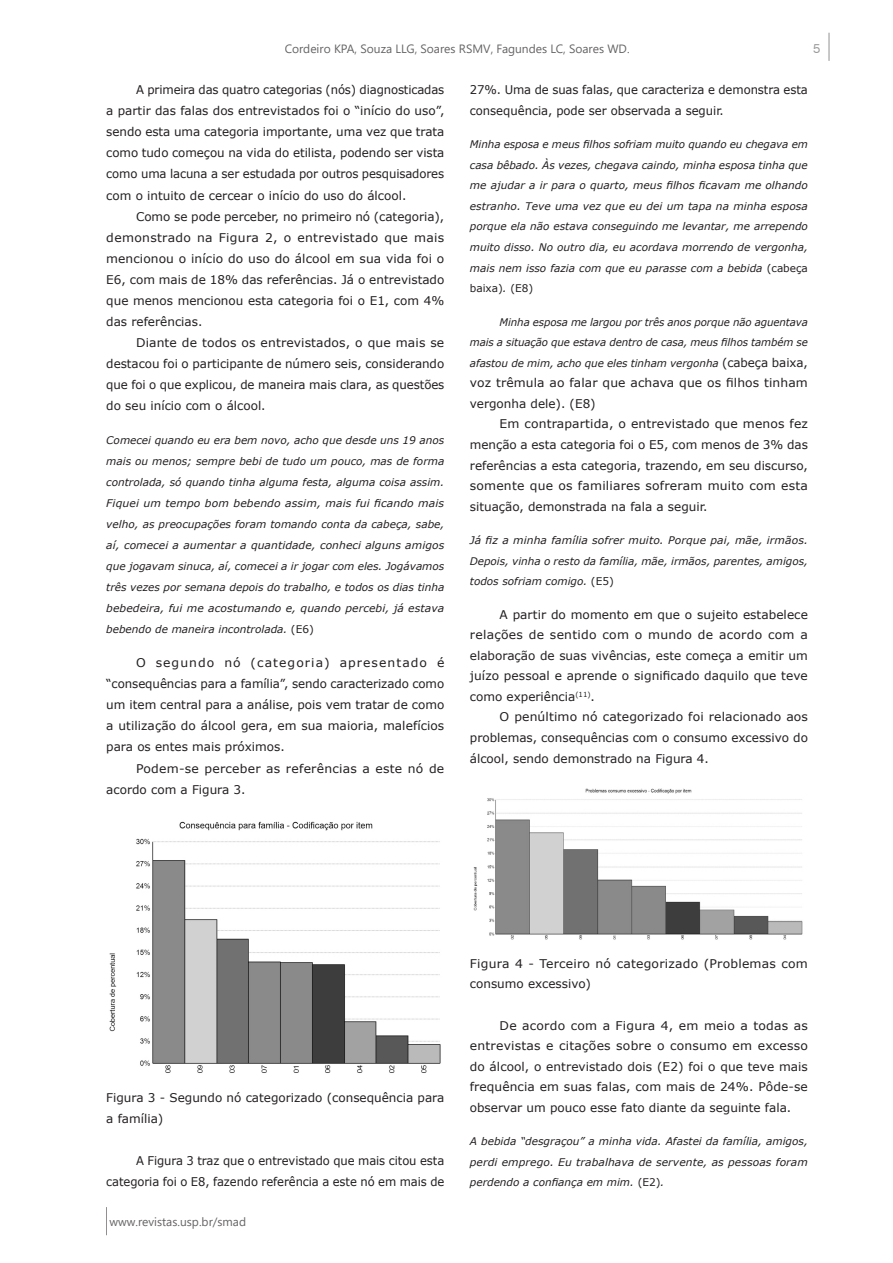
<style>
.page{position:relative;width:893px;height:1263px;background:#fff}
.page>*{position:absolute;margin:0;border:0;box-sizing:border-box;transform-origin:0 0}
.t1{font:13.5px "Geneva Normal";color:#6c6d70}
.Texto{font:12px/21px "Verdana";color:#231f20;text-align:justify}
.Texto-2{font:12px/21px "Verdana";color:#231f20;text-align:right;scale:.96 1}
.t2{font:12px "Segoe UI";color:#231f20}
.Tit_fig{font:12px/20.5px "Verdana";letter-spacing:.02em;color:#231f20}
.Texto-3{font:12px/21px "Verdana";letter-spacing:.02em;color:#231f20}
.Tit_fig-2{font:12px/21px "Verdana";color:#231f20}
.Falas{font:italic 10.5px/20.5px "Verdana";color:#231f20;text-align:justify}
.Texto-4{font:italic 10.5px/20.5px "Verdana";letter-spacing:-.005em;color:#231f20;text-align:justify}
.s1{font-style:normal}
.s2{font-style:normal;font-size:12px}
</style>
<div class="page">
<svg style="left:106px;top:1207px;width:1px;height:28px"></svg>
<svg style="left:829px;top:33px;width:1px;height:28px"></svg>
<img style="left:109px;top:821px;width:332px;height:252px">
<img style="left:473px;top:788px;width:330px;height:152px">
<p class="t2" style="left:285px;top:38px;width:346px">Cordeiro KPA, Souza LLG, Soares RSMV, Fagundes LC, Soares WD.</p>
<p class="t1" style="left:813px;top:42px;width:9px">5</p>
<p class="Texto" style="left:106px;top:79px;width:340px;text-indent:30px">A primeira das quatro categorias (nós) diagnosticadas a partir das falas dos entrevistados foi o “início do uso”, sendo esta uma categoria importante, uma vez que trata como tudo começou na vida do etilista, podendo ser vista como uma lacuna a ser estudada por outros pesquisadores com o intuito de cercear o início do uso do álcool.</p>
<p class="Texto" style="left:106px;top:206px;width:340px;text-indent:30px">Como se pode perceber, no primeiro nó (categoria), demonstrado na Figura 2, o entrevistado que mais mencionou o início do uso do álcool em sua vida foi o E6, com mais de 18% das referências. Já o entrevistado que menos mencionou esta categoria foi o E1, com 4% das referências.</p>
<p class="Texto" style="left:106px;top:332px;width:340px;text-indent:30px">Diante de todos os entrevistados, o que mais se destacou foi o participante de número seis, considerando que foi o que explicou, de maneira mais clara, as questões do seu início com o álcool.</p>
<p class="Falas" style="left:106px;top:429px;width:340px;line-height:21px">Comecei quando eu era bem novo, acho que desde uns 19 anos mais ou menos; sempre bebi de tudo um pouco, mas de forma controlada, só quando tinha alguma festa, alguma coisa assim.<br>Fiquei um tempo bom bebendo assim, mais fui ficando mais velho, as preocupações foram tomando conta da cabeça, sabe, aí, comecei a aumentar a quantidade, conheci alguns amigos que jogavam sinuca, aí, comecei a ir jogar com eles. Jogávamos três vezes por semana depois do trabalho, e todos os dias tinha bebedeira, fui me acostumando e, quando percebi, já estava bebendo de maneira incontrolada. <span class="s1">(E6)</span></p>
<p class="Texto" style="left:106px;top:652px;width:340px;text-indent:30px">O segundo nó (categoria) apresentado é “consequências para a família”, sendo caracterizado como um item central para a análise, pois vem tratar de como a utilização do álcool gera, em sua maioria, malefícios para os entes mais próximos.</p>
<p class="Texto-3" style="left:106px;top:757px;width:340px;text-indent:30px">Podem-se perceber as referências a este nó de acordo com a Figura 3.</p>
<p class="Texto" style="left:470px;top:79px;width:339px;line-height:20.5px">27%. Uma de suas falas, que caracteriza e demonstra esta consequência, pode ser observada a seguir.</p>
<p class="Falas" style="left:470px;top:134px;width:340px">Minha esposa e meus filhos sofriam muito quando eu chegava em casa bêbado. Às vezes, chegava caindo, minha esposa tinha que me ajudar a ir para o quarto, meus filhos ficavam me olhando estranho. Teve uma vez que eu dei um tapa na minha esposa porque ela não estava conseguindo me levantar, me arrependo muito disso. No outro dia, eu acordava morrendo de vergonha, mais nem isso fazia com que eu parasse com a bebida <span class="s1">(cabeça baixa)</span>. <span class="s1">(E8)</span></p>
<p class="Texto-4" style="left:470px;top:311px;width:340px;text-indent:30px">Minha esposa me largou por três anos porque não aguentava mais a situação que estava dentro de casa, meus filhos também se afastou de mim, acho que eles tinham vergonha <span class="s2">(cabeça baixa,</span></p>
<p class="Texto" style="left:470px;top:372px;width:339px;line-height:20.5px">voz trêmula ao falar que achava que os filhos tinham vergonha dele). (E8)</p>
<p class="Texto" style="left:470px;top:414px;width:340px;line-height:20.5px;text-indent:30px">Em contrapartida, o entrevistado que menos fez menção a esta categoria foi o E5, com menos de 3% das referências a esta categoria, trazendo, em seu discurso, somente que os familiares sofreram muito com esta situação, demonstrada na fala a seguir.</p>
<p class="Falas" style="left:470px;top:530px;width:340px">Já fiz a minha família sofrer muito. Porque pai, mãe, irmãos.<br>Depois, vinha o resto da família, mãe, irmãos, parentes, amigos, todos sofriam comigo. <span class="s1">(E5)</span></p>
<p class="Texto" style="left:470px;top:604px;width:339px;line-height:20.5px;text-indent:30px">A partir do momento em que o sujeito estabelece relações de sentido com o mundo de acordo com a elaboração de suas vivências, este começa a emitir um juízo pessoal e aprende o significado daquilo que teve como experiência<sup>(11)</sup>.</p>
<p class="Texto" style="left:470px;top:707px;width:340px;line-height:20.5px;text-indent:30px">O penúltimo nó categorizado foi relacionado aos problemas, consequências com o consumo excessivo do álcool, sendo demonstrado na Figura 4.</p>
<p class="Tit_fig-2" style="left:106px;top:1087px;width:340px">Figura 3 - Segundo nó categorizado (consequência para a família)</p>
<p class="Texto-2" style="left:106px;top:1150px;width:354px">A Figura 3 traz que o entrevistado que mais citou esta categoria foi o E8, fazendo referência a este nó em mais de</p>
<p class="t2" style="left:109px;top:1210px;width:138px">www.revistas.usp.br/smad</p>
<p class="Tit_fig" style="left:470px;top:953px;width:340px">Figura 4 - Terceiro nó categorizado (Problemas com consumo excessivo)</p>
<p class="Texto" style="left:470px;top:1015px;width:340px;line-height:20.5px;text-indent:30px">De acordo com a Figura 4, em meio a todas as entrevistas e citações sobre o consumo em excesso do álcool, o entrevistado dois (E2) foi o que teve mais frequência em suas falas, com mais de 24%. Pôde-se observar um pouco esse fato diante da seguinte fala.</p>
<p class="Falas" style="left:470px;top:1131px;width:340px">A bebida “desgraçou” a minha vida. Afastei da família, amigos, perdi emprego. Eu trabalhava de servente, as pessoas foram perdendo a confiança em mim. <span class="s1">(E2)</span>.</p>
</div>
